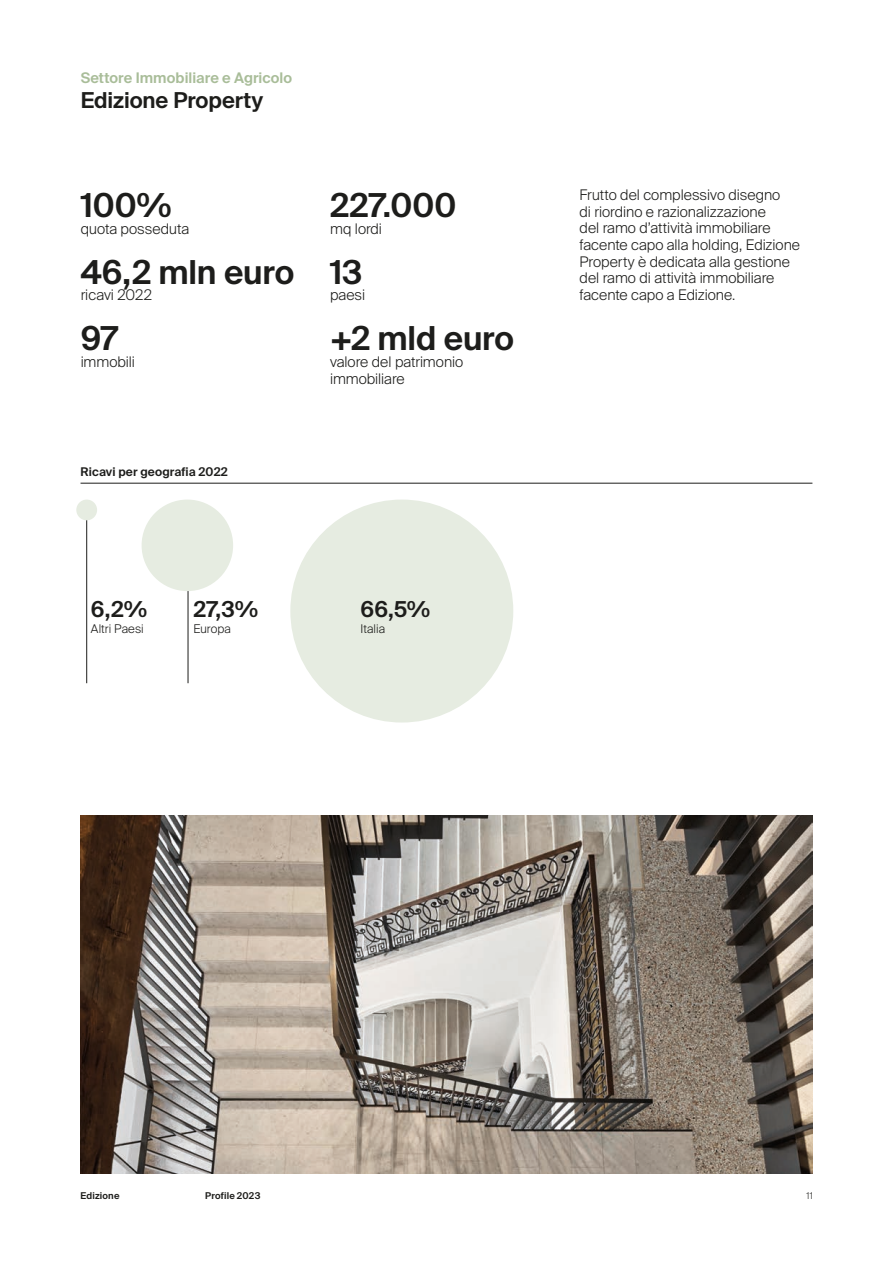
<style>
.page{position:relative;width:893px;height:1263px;background:#fff}
.page>*{position:absolute;margin:0;border:0;box-sizing:border-box;transform-origin:0 0}
.t1{font:600 33px "Suisse Intl";letter-spacing:-.005em;color:#1d1d1b}
.t2{font:600 21.9px "Suisse Intl";letter-spacing:-.005em;color:#1d1d1b}
.t3{font:300 14.7px/16.6px "Suisse Intl";color:#1d1d1b}
.t4{font:600 14.7px "Suisse Intl";letter-spacing:.005em;color:#a9bd99}
.t5{font:300 12px "Suisse Intl";letter-spacing:.005em;color:#1d1d1b}
.t6{font:600 12px "Suisse Intl";letter-spacing:.01em;color:#1d1d1b}
.t7{font:600 9.3px "Suisse Intl";letter-spacing:.02em;color:#1d1d1b}
.t8{font:300 9.3px "Suisse Intl";color:#1d1d1b}
</style>
<div class="page">
<img style="left:81px;top:816px;width:731px;height:358px">
<div style="left:290px;top:500px;width:223px;height:222px;background:#e6ece1;border-radius:50%"></div>
<hr style="left:81px;top:483px;width:731px;height:1px;background:#1d1d1b">
<hr style="left:188px;top:516px;width:1px;height:167px;background:#1d1d1b">
<hr style="left:86px;top:506px;width:1px;height:177px;background:#1d1d1b">
<div style="left:142px;top:500px;width:91px;height:91px;background:#e6ece1;border-radius:50%"></div>
<div style="left:76px;top:500px;width:21px;height:20px;background:#e6ece1;border-radius:50%"></div>
<p class="t4" style="left:81px;top:69px;width:213px">Settore Immobiliare e Agricolo</p>
<h2 class="t2" style="left:81px;top:88px;width:184px">Edizione Property</h2>
<h1 class="t1" style="left:81px;top:186px;width:92px">100%</h1>
<p class="t3" style="left:81px;top:220px;width:110px">quota posseduta</p>
<h1 class="t1" style="left:81px;top:253px;width:215px">46,2 mln euro</h1>
<p class="t3" style="left:81px;top:287px;width:73px">ricavi 2022</p>
<h1 class="t1" style="left:81px;top:319px;width:39px">97</h1>
<p class="t3" style="left:81px;top:353px;width:56px">immobili</p>
<p class="t6" style="left:81px;top:464px;width:149px">Ricavi per geografia 2022</p>
<h1 class="t1" style="left:330px;top:186px;width:128px">227.000</h1>
<p class="t3" style="left:330px;top:220px;width:53px">mq lordi</p>
<h1 class="t1" style="left:330px;top:253px;width:34px">13</h1>
<p class="t3" style="left:330px;top:287px;width:37px">paesi</p>
<h1 class="t1" style="left:330px;top:319px;width:186px">+2 mld euro</h1>
<p class="t3" style="left:330px;top:353px;width:135px">valore del patrimonio immobiliare</p>
<h2 class="t2" style="left:91px;top:596px;width:58px">6,2%</h2>
<h2 class="t2" style="left:193px;top:596px;width:66px">27,3%</h2>
<h2 class="t2" style="left:361px;top:596px;width:71px">66,5%</h2>
<p class="t5" style="left:91px;top:621px;width:54px">Altri Paesi</p>
<p class="t5" style="left:193px;top:621px;width:39px">Europa</p>
<p class="t5" style="left:361px;top:621px;width:26px">Italia</p>
<p class="t3" style="left:580px;top:187px;width:222px">Frutto del complessivo disegno<br>di riordino e razionalizzazione<br>del ramo d’attività immobiliare facente capo alla holding, Edizione<br>Property è dedicata alla gestione del ramo di attività immobiliare facente capo a Edizione.</p>
<p class="t7" style="left:81px;top:1190px;width:41px">Edizione</p>
<p class="t7" style="left:205px;top:1190px;width:57px">Profile 2023</p>
<p class="t8" style="left:807px;top:1190px;width:8px">11</p>
</div>
